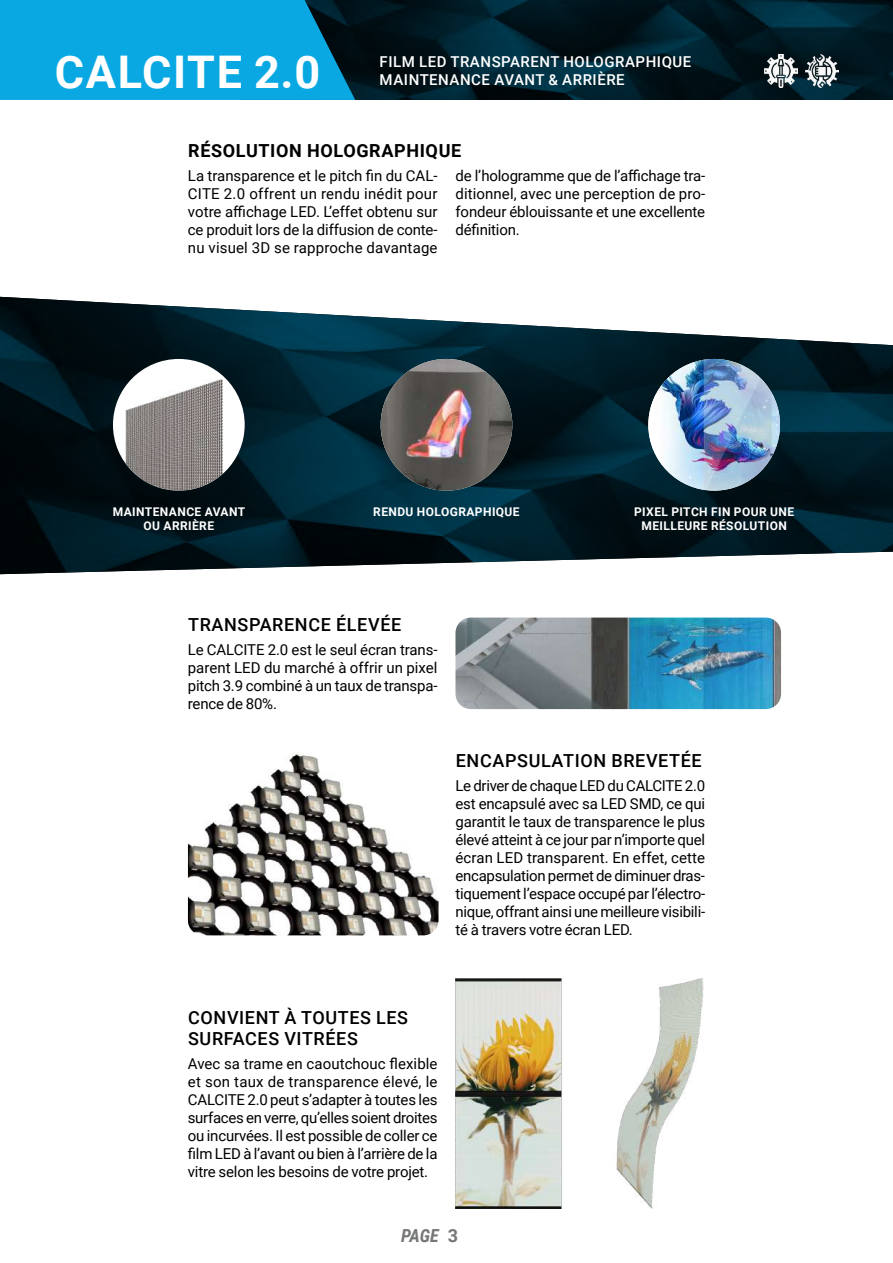
<style>
.page{position:relative;width:893px;height:1263px;background:#fff}
.page>*{position:absolute;margin:0;border:0;box-sizing:border-box;transform-origin:0 0}
.t1{font:700 45px "Roboto";letter-spacing:.035em;color:#fff}
.t2{font:500 18px/21.6px "Roboto";letter-spacing:.035em;color:#000}
.t3{font:700 18px "Roboto";letter-spacing:.035em;color:#000}
.t4{font:italic 700 18px "Roboto Condensed";color:#767778}
.t5{font:15px/18px "Roboto";letter-spacing:-.01em;color:#000;text-align:justify}
.t6{font:500 15px/18px "Roboto";letter-spacing:.035em;color:#fff}
.t7{font:700 12px/14.4px "Roboto";letter-spacing:.035em;color:#fff;text-align:center}
.s1{font-family:"Roboto";font-style:normal;color:#787677}
</style>
<div class="page">
<img style="left:455px;top:978px;width:249px;height:231px">
<img style="left:0;top:297px;width:893px;height:277px">
<div style="left:113px;top:359px;width:132px;height:132px;background:#fff;border-radius:50%"></div>
<img style="left:125px;top:379px;width:98px;height:112px">
<img style="left:648px;top:359px;width:132px;height:132px;border-radius:66px">
<img style="left:381px;top:359px;width:131px;height:132px;border-radius:66px">
<img style="left:455px;top:617px;width:326px;height:92px">
<img style="left:188px;top:752px;width:251px;height:183px">
<img style="left:355px;top:0;width:538px;height:100px">
<svg style="left:0;top:0;width:355px;height:100px;background:#099dd3"></svg>
<img style="left:805px;top:54px;width:34px;height:34px">
<img style="left:764px;top:54px;width:34px;height:34px">
<h1 class="t1" style="left:55px;top:40px;width:267px">CALCITE 2.0</h1>
<p class="t6" style="left:380px;top:53px;width:313px">FILM LED TRANSPARENT HOLOGRAPHIQUE<br>MAINTENANCE AVANT &amp; ARRIÈRE</p>
<p class="t3" style="left:188px;top:138px;width:275px">RÉSOLUTION HOLOGRAPHIQUE</p>
<p class="t5" style="left:188px;top:166px;width:251px">La transparence et le pitch fin du CAL-CITE 2.0 offrent un rendu inédit pour votre affichage LED. L’effet obtenu sur ce produit lors de la diffusion de conte&shy;nu visuel 3D se rapproche davantage</p>
<p class="t5" style="left:456px;top:166px;width:251px">de l’hologramme que de l’affichage tra&shy;ditionnel, avec une perception de pro&shy;fondeur éblouissante et une excellente définition.</p>
<p class="t7" style="left:113px;top:504px;width:134px">MAINTENANCE AVANT<br>OU ARRIÈRE</p>
<p class="t7" style="left:373px;top:504px;width:148px">RENDU HOLOGRAPHIQUE</p>
<p class="t7" style="left:634px;top:504px;width:162px">PIXEL PITCH FIN POUR UNE<br>MEILLEURE RÉSOLUTION</p>
<p class="t2" style="left:188px;top:613px;width:215px">TRANSPARENCE ÉLEVÉE</p>
<p class="t5" style="left:188px;top:640px;width:251px">Le CALCITE 2.0 est le seul écran trans&shy;parent LED du marché à offrir un pixel pitch 3.9 combiné à un taux de transpa&shy;rence de 80%.</p>
<p class="t2" style="left:456px;top:749px;width:247px">ENCAPSULATION BREVETÉE</p>
<p class="t5" style="left:455px;top:776px;width:251px">Le driver de chaque LED du CALCITE 2.0 est encapsulé avec sa LED SMD, ce qui garantit le taux de transparence le plus élevé atteint à ce jour par n’importe quel écran LED transparent. En effet, cette encapsulation permet de diminuer dras&shy;tiquement l’espace occupé par l’électro&shy;nique, offrant ainsi une meilleure visibili&shy;té à travers votre écran LED.</p>
<p class="t2" style="left:188px;top:1006px;width:222px">CONVIENT À TOUTES LES<br>SURFACES VITRÉES</p>
<p class="t5" style="left:188px;top:1054px;width:251px">Avec sa trame en caoutchouc flexible et son taux de transparence élevé, le CALCITE 2.0 peut s’adapter à toutes les surfaces en verre, qu’elles soient droites ou incurvées. Il est possible de coller ce film LED à l’avant ou bien à l’arrière de la vitre selon les besoins de votre projet.</p>
<p class="t4" style="left:401px;top:1223px;width:59px">PAGE <span class="s1">3</span></p>
</div>
